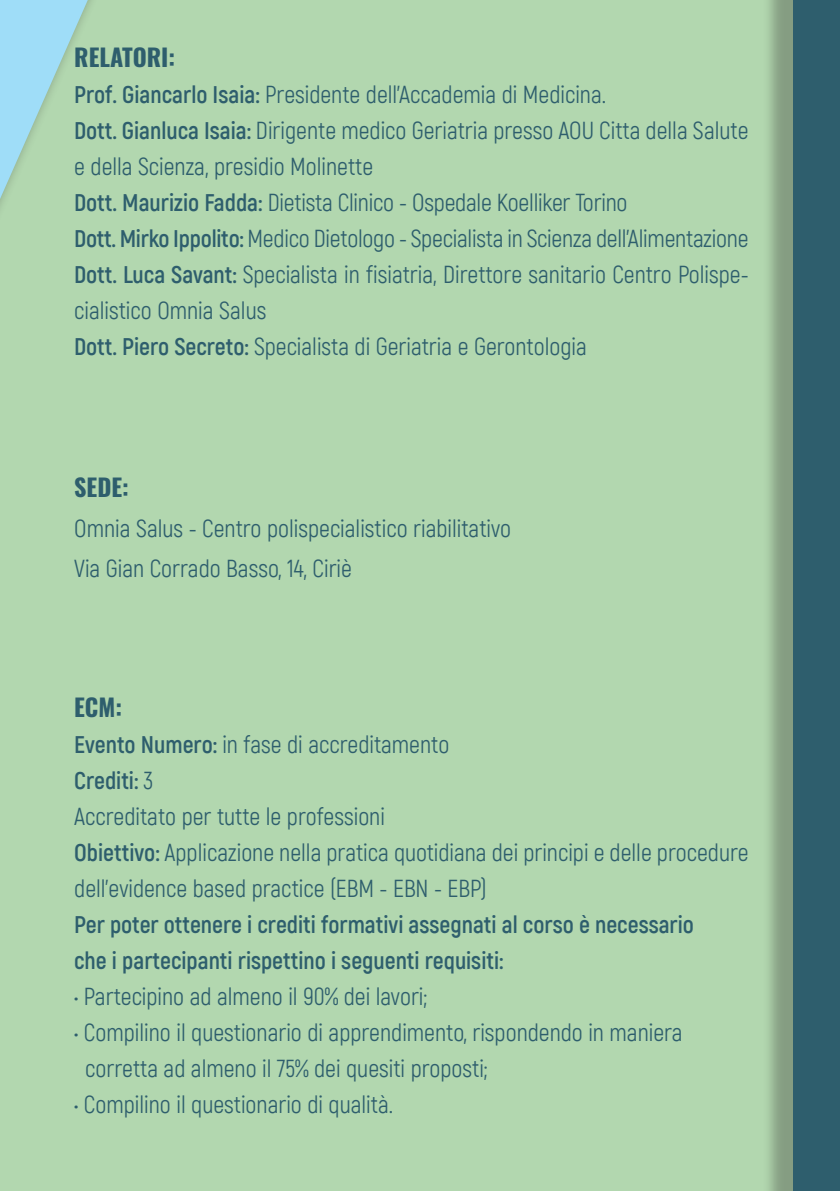
<style>
.page{position:relative;width:840px;height:1191px;background:#fff}
.page>*{position:absolute;margin:0;border:0;box-sizing:border-box;transform-origin:0 0}
.t1{font:24px/36px "Akrobat";color:#2e5e6d}
.t2{font:700 24px/36px "Akrobat";color:#2e5e6d}
.t3{font:700 24px "Oswald";color:#2e5e6d}
.s1{font-weight:700}
</style>
<div class="page">
<div style="left:0;top:0;width:839px;height:1191px;background:#b2d7af"></div>
<div style="left:762px;top:0;width:77px;height:1191px;background:#231f20;opacity:.31"></div>
<div style="left:792px;top:0;width:47px;height:1191px;background:#2e5e6d"></div>
<svg style="left:0;top:0;width:88px;height:199px"></svg>
<p class="t3" style="left:74px;top:45px;width:102px">RELATORI:</p>
<p class="t1" style="left:74px;top:77px;width:675px"><span class="s1">Prof. Giancarlo Isaia:</span> Presidente dell’Accademia di Medicina.<br><span class="s1">Dott. Gianluca Isaia:</span> Dirigente medico Geriatria presso AOU Citta della Salute e della Scienza, presidio Molinette<br><span class="s1">Dott. Maurizio Fadda:</span> Dietista Clinico - Ospedale Koelliker Torino<br><span class="s1">Dott. Mirko Ippolito:</span> Medico Dietologo - Specialista in Scienza dell’Alimentazione <span class="s1">Dott. Luca Savant:</span> Specialista in fisiatria, Direttore sanitario Centro Polispe&shy;cialistico Omnia Salus<br><span class="s1">Dott. Piero Secreto:</span> Specialista di Geriatria e Gerontologia</p>
<p class="t3" style="left:74px;top:475px;width:56px">SEDE:</p>
<p class="t1" style="left:74px;top:509px;width:438px;line-height:40px">Omnia Salus - Centro polispecialistico riabilitativo<br>Via Gian Corrado Basso, 14, Ciriè</p>
<p class="t3" style="left:74px;top:694px;width:49px">ECM:</p>
<p class="t1" style="left:74px;top:726px;width:675px"><span class="s1">Evento Numero:</span> in fase di accreditamento<br><span class="s1">Crediti:</span> 3<br>Accreditato per tutte le professioni<br><span class="s1">Obiettivo:</span> Applicazione nella pratica quotidiana dei principi e delle procedure dell’evidence based practice (EBM - EBN - EBP)</p>
<p class="t2" style="left:74px;top:906px;width:621px">Per poter ottenere i crediti formativi assegnati al corso è necessario che i partecipanti rispettino i seguenti requisiti:</p>
<p class="t1" style="left:74px;top:978px;width:354px">• Partecipino ad almeno il 90% dei lavori;</p>
<p class="t1" style="left:85px;top:1014px;width:598px;text-indent:-11px">• Compilino il questionario di apprendimento, rispondendo in maniera corretta ad almeno il 75% dei quesiti proposti;</p>
<p class="t1" style="left:74px;top:1086px;width:320px">• Compilino il questionario di qualità.</p>
</div>
